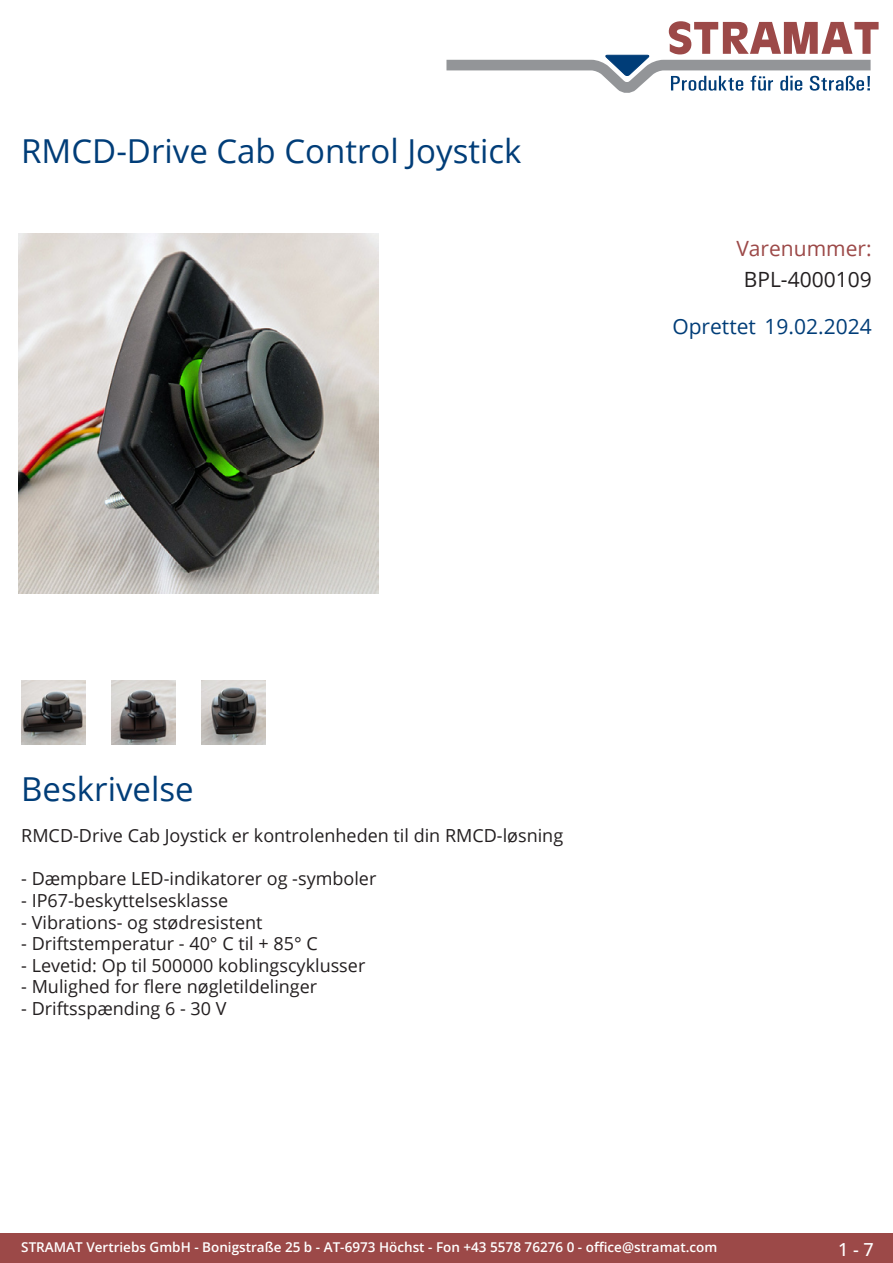
<style>
.page{position:relative;width:893px;height:1263px;background:#fff}
.page>*{position:absolute;margin:0;border:0;box-sizing:border-box;transform-origin:0 0}
.Produkttitel{font:33px "Open Sans";color:#003d78}
.Erstellungsdatum{font:21px "Open Sans";color:#003d78}
.TechDaten_Überschrif{font:21px "Open Sans";color:#9c4948}
.TechDaten_Inhalt{font:21px "Open Sans";color:#231f20}
.Beschreibung_Text{font:18px "Open Sans";color:#231f20}
.t1{font:500 18px "Open Sans";color:#fff}
.t2{font:600 13.5px "Open Sans";color:#fff}
</style>
<div class="page">
<div style="left:0;top:1233px;width:893px;height:30px;background:#9c4948"></div>
<svg style="left:446px;top:21px;width:433px;height:72px"></svg>
<img style="left:18px;top:234px;width:360px;height:360px">
<img style="left:21px;top:680px;width:64px;height:64px">
<img style="left:112px;top:680px;width:63px;height:64px">
<img style="left:202px;top:680px;width:64px;height:64px">
<p class="Produkttitel" style="left:21px;top:128px;width:502px">RMCD-Drive Cab Control Joystick</p>
<p class="TechDaten_Überschrif" style="left:736px;top:234px;width:137px">Varenummer:</p>
<p class="TechDaten_Inhalt" style="left:744px;top:265px;width:129px">BPL-4000109</p>
<p class="Erstellungsdatum" style="left:672px;top:312px;width:201px">Oprettet 19.02.2024</p>
<p class="Produkttitel" style="left:21px;top:766px;width:174px">Beskrivelse</p>
<p class="Beschreibung_Text" style="left:21px;top:823px;width:543px">RMCD-Drive Cab Joystick er kontrolenheden til din RMCD-løsning</p>
<p class="Beschreibung_Text" style="left:21px;top:866px;width:357px">- Dæmpbare LED-indikatorer og -symboler</p>
<p class="Beschreibung_Text" style="left:21px;top:888px;width:208px">- IP67-beskyttelsesklasse</p>
<p class="Beschreibung_Text" style="left:21px;top:910px;width:243px">- Vibrations- og stødresistent</p>
<p class="Beschreibung_Text" style="left:21px;top:931px;width:298px">- Driftstemperatur - 40° C til + 85° C</p>
<p class="Beschreibung_Text" style="left:21px;top:953px;width:346px">- Levetid: Op til 500000 koblingscyklusser</p>
<p class="Beschreibung_Text" style="left:21px;top:974px;width:297px">- Mulighed for flere nøgletildelinger</p>
<p class="Beschreibung_Text" style="left:21px;top:996px;width:207px">- Driftsspænding 6 - 30 V</p>
<p class="t2" style="left:21px;top:1238px;width:698px">STRAMAT Vertriebs GmbH - Bonigstraße 25 b - AT-6973 Höchst - Fon +43 5578 76276 0 - office@stramat.com</p>
<p class="t1" style="left:838px;top:1237px;width:37px">1 - 7</p>
</div>
